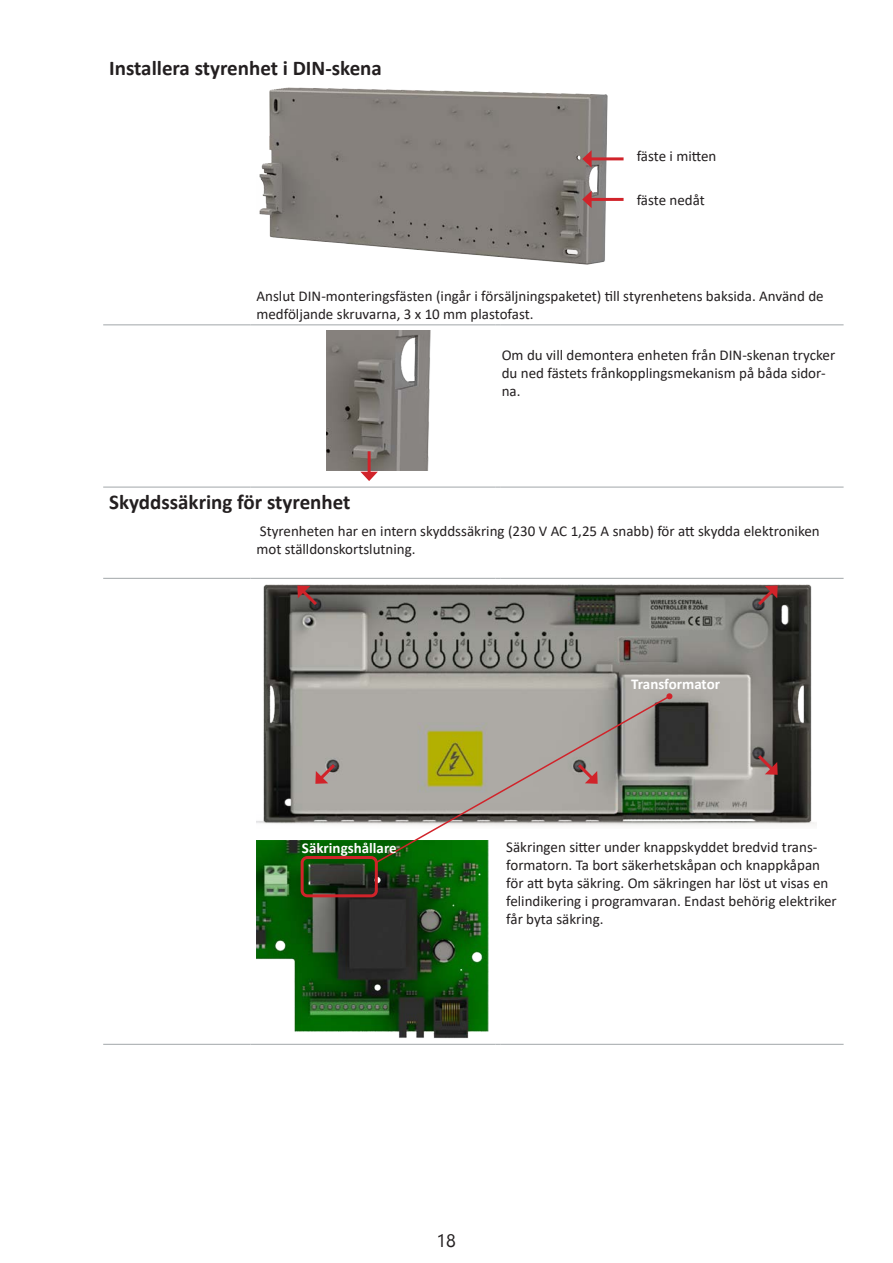
<style>
.page{position:relative;width:893px;height:1263px;background:#fff}
.page>*{position:absolute;margin:0;border:0;box-sizing:border-box;transform-origin:0 0}
.otsikko_2{font:700 21px "Calibri";color:#231f20}
.t1{font:18px "Nirmala UI";color:#231f20}
.Leipäteksti{font:15px/18px "Calibri";color:#231f20}
.Leipäteksti__FIN{font:15px/18px "Calibri";color:#231f20}
.Leipäteksti-2{font:700 15px "Calibri";color:#fff}
</style>
<div class="page">
<hr style="left:103px;top:325px;width:147px;height:1px;background:#a1a6a9">
<hr style="left:250px;top:325px;width:246px;height:1px;background:#a1a6a9">
<hr style="left:500px;top:325px;width:344px;height:1px;background:#a1a6a9">
<hr style="left:103px;top:487px;width:147px;height:1px;background:#a1a6a9">
<hr style="left:250px;top:487px;width:246px;height:1px;background:#a1a6a9">
<hr style="left:500px;top:487px;width:344px;height:1px;background:#a1a6a9">
<hr style="left:103px;top:578px;width:147px;height:1px;background:#a1a6a9">
<hr style="left:250px;top:578px;width:246px;height:1px;background:#a1a6a9">
<hr style="left:500px;top:578px;width:344px;height:1px;background:#a1a6a9">
<hr style="left:103px;top:1044px;width:147px;height:1px;background:#a1a6a9">
<hr style="left:250px;top:1044px;width:246px;height:1px;background:#a1a6a9">
<hr style="left:500px;top:1044px;width:344px;height:1px;background:#a1a6a9">
<img style="left:259px;top:87px;width:356px;height:178px">
<hr style="left:589px;top:157px;width:35px;height:3px;background:#d1232a">
<svg style="left:582px;top:150px;width:10px;height:18px"></svg>
<hr style="left:589px;top:198px;width:35px;height:3px;background:#d1232a">
<svg style="left:582px;top:191px;width:10px;height:17px"></svg>
<img style="left:326px;top:331px;width:105px;height:139px">
<hr style="left:368px;top:451px;width:3px;height:23px;background:#d1232a">
<svg style="left:360px;top:472px;width:18px;height:9px"></svg>
<img style="left:256px;top:584px;width:561px;height:242px">
<svg style="left:755px;top:752px;width:23px;height:23px"></svg>
<svg style="left:315px;top:761px;width:23px;height:23px"></svg>
<svg style="left:755px;top:585px;width:23px;height:23px"></svg>
<svg style="left:297px;top:585px;width:23px;height:23px"></svg>
<img style="left:256px;top:840px;width:232px;height:198px">
<div style="left:301px;top:856px;width:77px;height:41px;border:3px solid #d1232a;border-radius:5px"></div>
<svg style="left:374px;top:694px;width:297px;height:171px"></svg>
<svg style="left:666px;top:693px;width:6px;height:6px"></svg>
<p class="otsikko_2" style="left:109px;top:53px;width:274px">Installera styrenhet i DIN-skena</p>
<p class="Leipäteksti__FIN" style="left:637px;top:147px;width:81px">fäste i mitten</p>
<p class="Leipäteksti__FIN" style="left:637px;top:191px;width:70px">fäste nedåt</p>
<p class="Leipäteksti__FIN" style="left:256px;top:286px;width:569px">Anslut DIN-monteringsfästen (ingår i försäljningspaketet) till styrenhetens baksida. Använd de medföljande skruvarna, 3 x 10 mm plastofast.</p>
<p class="Leipäteksti" style="left:502px;top:345px;width:335px">Om du vill demontera enheten från DIN-skenan trycker du ned fästets frånkopplingsmekanism på båda sidor&shy;na.</p>
<p class="otsikko_2" style="left:109px;top:487px;width:243px">Skyddssäkring för styrenhet</p>
<p class="Leipäteksti" style="left:256px;top:522px;width:565px">Styrenheten har en intern skyddssäkring (230 V AC 1,25 A snabb) för att skydda elektroniken mot ställdonskortslutning.</p>
<p class="Leipäteksti-2" style="left:302px;top:838px;width:96px">Säkringshållare</p>
<p class="Leipäteksti-2" style="left:631px;top:673px;width:90px">Transformator</p>
<p class="Leipäteksti" style="left:506px;top:837px;width:332px">Säkringen sitter under knappskyddet bredvid trans&shy;formatorn. Ta bort säkerhetskåpan och knappkåpan för att byta säkring. Om säkringen har löst ut visas en felindikering i programvaran. Endast behörig elektriker får byta säkring.</p>
<p class="t1" style="left:437px;top:1226px;width:21px">18</p>
</div>
